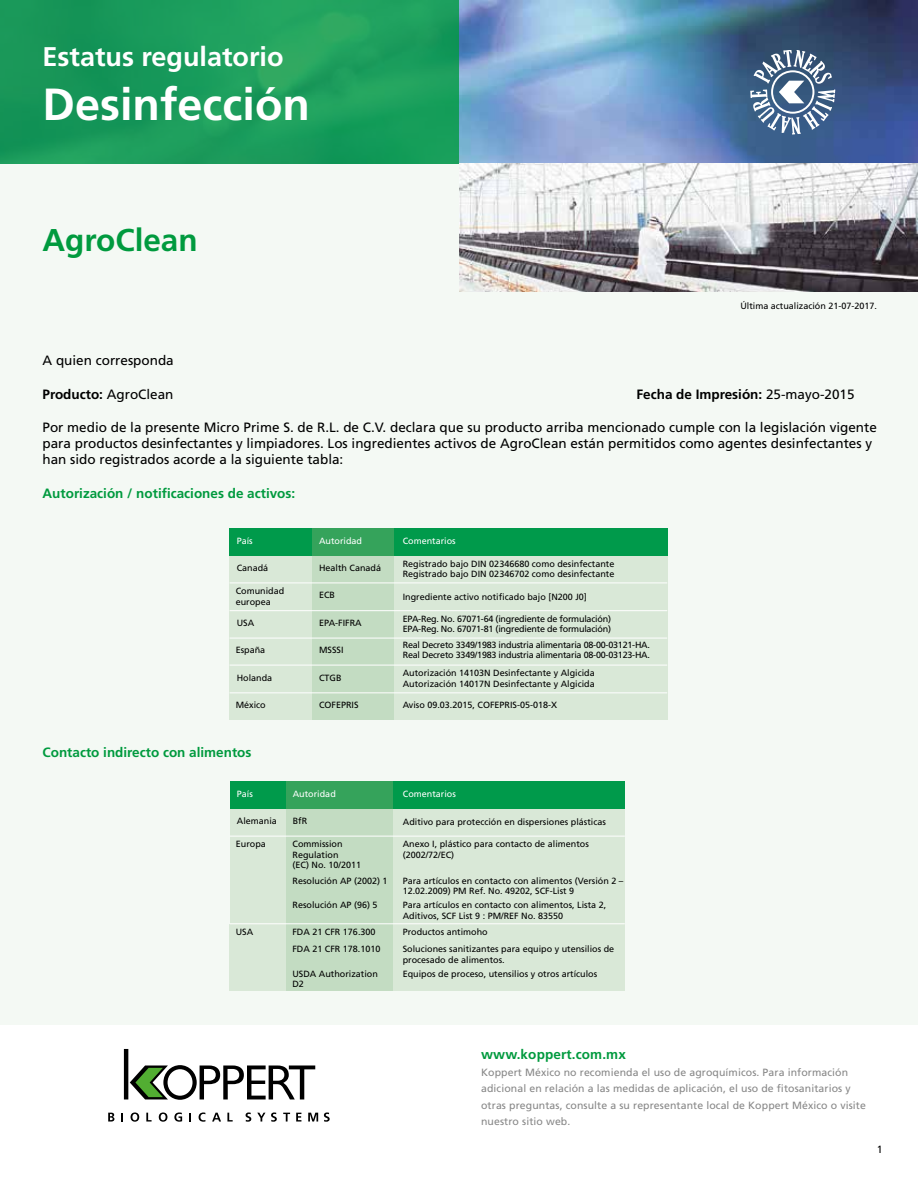
<style>
.page{position:relative;width:918px;height:1188px;background:#fff}
.page>*{position:absolute;margin:0;border:0;box-sizing:border-box;transform-origin:0 0}
.t1{font:700 45px "Frutiger LT Std";color:#fff}
.t2{font:700 31.5px "Frutiger LT Std";color:#009a3e}
.t3{font:700 27px "Frutiger LT Std";color:#fff}
.t4{font:13.5px/16.2px "Frutiger LT Std";color:#000}
.t5{font:700 13.5px "Frutiger LT Std";color:#009a3e}
.t6{font:700 13.5px "Frutiger LT Std";color:#000}
.t7{font:10.5px/16.5px "Frutiger LT Std";letter-spacing:.01em;color:#878787}
.t8{font:10.5px "Frutiger LT Std";color:#000}
.t9{font:9px/10.5px "Frutiger LT Std";color:#000}
.t10{font:9px/10.5px "Frutiger LT Std";letter-spacing:-.025em;color:#000}
.t11{font:9px "Frutiger LT Std";color:#fff}
.s1{font-weight:400}
</style>
<div class="page">
<div style="left:0;top:164px;width:918px;height:861px;background:#f4f9f4"></div>
<img style="left:458px;top:0;width:460px;height:164px">
<svg style="left:750px;top:51px;width:85px;height:84px"></svg>
<div style="left:0;top:0;width:458px;height:164px;background:#1a9c5b"></div>
<img style="left:459px;top:164px;width:459px;height:127px">
<svg style="left:108px;top:1113px;width:6px;height:9px"></svg>
<svg style="left:131px;top:1113px;width:8px;height:9px"></svg>
<svg style="left:146px;top:1113px;width:6px;height:9px"></svg>
<svg style="left:159px;top:1113px;width:8px;height:9px"></svg>
<svg style="left:174px;top:1113px;width:8px;height:9px"></svg>
<svg style="left:199px;top:1113px;width:6px;height:9px"></svg>
<svg style="left:212px;top:1113px;width:9px;height:9px"></svg>
<svg style="left:227px;top:1113px;width:6px;height:9px"></svg>
<svg style="left:246px;top:1113px;width:5px;height:9px"></svg>
<svg style="left:257px;top:1113px;width:8px;height:9px"></svg>
<svg style="left:271px;top:1113px;width:6px;height:9px"></svg>
<svg style="left:283px;top:1113px;width:7px;height:9px"></svg>
<svg style="left:296px;top:1113px;width:5px;height:9px"></svg>
<svg style="left:308px;top:1113px;width:10px;height:9px"></svg>
<svg style="left:324px;top:1113px;width:6px;height:9px"></svg>
<svg style="left:124px;top:1049px;width:191px;height:51px"></svg>
<div style="left:230px;top:924px;width:56px;height:67px;background:#d9e8d7"></div>
<div style="left:393px;top:924px;width:232px;height:67px;background:#d9e8d7"></div>
<div style="left:286px;top:924px;width:107px;height:67px;background:#c3dcc2"></div>
<div style="left:230px;top:556px;width:82px;height:27px;background:#d9e8d7"></div>
<div style="left:230px;top:809px;width:56px;height:27px;background:#d9e8d7"></div>
<div style="left:230px;top:610px;width:82px;height:28px;background:#d9e8d7"></div>
<div style="left:230px;top:665px;width:82px;height:27px;background:#d9e8d7"></div>
<div style="left:230px;top:583px;width:82px;height:27px;background:#d9e8d7"></div>
<div style="left:230px;top:836px;width:56px;height:88px;background:#d9e8d7"></div>
<div style="left:230px;top:638px;width:82px;height:27px;background:#d9e8d7"></div>
<div style="left:230px;top:692px;width:82px;height:28px;background:#d9e8d7"></div>
<div style="left:393px;top:556px;width:274px;height:27px;background:#d9e8d7"></div>
<div style="left:393px;top:809px;width:232px;height:27px;background:#d9e8d7"></div>
<div style="left:393px;top:610px;width:274px;height:28px;background:#d9e8d7"></div>
<div style="left:393px;top:665px;width:274px;height:27px;background:#d9e8d7"></div>
<div style="left:393px;top:583px;width:274px;height:27px;background:#d9e8d7"></div>
<div style="left:393px;top:836px;width:232px;height:88px;background:#d9e8d7"></div>
<div style="left:393px;top:638px;width:274px;height:27px;background:#d9e8d7"></div>
<div style="left:393px;top:692px;width:274px;height:28px;background:#d9e8d7"></div>
<div style="left:230px;top:528px;width:82px;height:28px;background:#009a4b"></div>
<div style="left:230px;top:781px;width:56px;height:28px;background:#009a4b"></div>
<div style="left:393px;top:528px;width:274px;height:28px;background:#009a4b"></div>
<div style="left:378px;top:781px;width:247px;height:28px;background:#009a4b"></div>
<div style="left:312px;top:556px;width:81px;height:27px;background:#c3dcc2"></div>
<div style="left:287px;top:809px;width:106px;height:27px;background:#c3dcc2"></div>
<div style="left:312px;top:610px;width:81px;height:28px;background:#c3dcc2"></div>
<div style="left:312px;top:665px;width:81px;height:27px;background:#c3dcc2"></div>
<div style="left:312px;top:583px;width:81px;height:27px;background:#c3dcc2"></div>
<div style="left:287px;top:836px;width:106px;height:88px;background:#c3dcc2"></div>
<div style="left:312px;top:638px;width:81px;height:27px;background:#c3dcc2"></div>
<div style="left:312px;top:692px;width:81px;height:28px;background:#c3dcc2"></div>
<div style="left:312px;top:528px;width:81px;height:28px;background:#35a35b"></div>
<div style="left:287px;top:781px;width:106px;height:28px;background:#35a35b"></div>
<hr style="left:230px;top:583px;width:437px;height:1px;background:#fff">
<hr style="left:230px;top:836px;width:395px;height:1px;background:#fff">
<hr style="left:230px;top:923px;width:395px;height:1px;background:#fff">
<hr style="left:230px;top:610px;width:437px;height:1px;background:#fff">
<hr style="left:230px;top:638px;width:437px;height:1px;background:#fff">
<hr style="left:230px;top:665px;width:437px;height:1px;background:#fff">
<hr style="left:230px;top:692px;width:437px;height:1px;background:#fff">
<h3 class="t3" style="left:43px;top:41px;width:243px">Estatus regulatorio</h3>
<h1 class="t1" style="left:43px;top:78px;width:269px">Desinfección</h1>
<h2 class="t2" style="left:43px;top:222px;width:157px">AgroClean</h2>
<p class="t9" style="left:740px;top:300px;width:138px">Última actualización 21-07-2017.</p>
<h3 class="t4" style="left:43px;top:353px;width:133px">A quien corresponda</h3>
<h3 class="t6" style="left:43px;top:387px;width:133px">Producto: <span class="s1">AgroClean</span></h3>
<h3 class="t6" style="left:637px;top:387px;width:220px">Fecha de Impresión: <span class="s1">25-mayo-2015</span></h3>
<p class="t4" style="left:43px;top:419px;width:836px">Por medio de la presente Micro Prime S. de R.L. de C.V. declara que su producto arriba mencionado cumple con la legislación vigente para productos desinfectantes y limpiadores. Los ingredientes activos de AgroClean están permitidos como agentes desinfectantes y han sido registrados acorde a la siguiente tabla:</p>
<h3 class="t5" style="left:43px;top:486px;width:254px">Autorización / notificaciones de activos:</h3>
<p class="t11" style="left:237px;top:536px;width:18px">País</p>
<p class="t11" style="left:319px;top:535px;width:45px">Autoridad</p>
<p class="t11" style="left:403px;top:536px;width:55px">Comentarios</p>
<p class="t9" style="left:237px;top:563px;width:33px">Canadá</p>
<p class="t9" style="left:319px;top:563px;width:64px">Health Canadá</p>
<p class="t9" style="left:403px;top:558px;width:213px">Registrado bajo DIN 02346680 como desinfectante<br>Registrado bajo DIN 02346702 como desinfectante</p>
<p class="t9" style="left:236px;top:586px;width:50px">Comunidad europea</p>
<p class="t9" style="left:319px;top:590px;width:18px">ECB</p>
<p class="t9" style="left:403px;top:591px;width:186px">Ingrediente activo notificado bajo [N200 J0]</p>
<p class="t9" style="left:237px;top:618px;width:19px">USA</p>
<p class="t9" style="left:236px;top:645px;width:31px">España</p>
<p class="t9" style="left:237px;top:672px;width:37px">Holanda</p>
<p class="t9" style="left:319px;top:618px;width:44px">EPA-FIFRA</p>
<p class="t9" style="left:319px;top:645px;width:26px">MSSSI</p>
<p class="t9" style="left:319px;top:672px;width:24px">CTGB</p>
<p class="t10" style="left:403px;top:613px;width:210px">EPA-Reg. No. 67071-64 (ingrediente de formulación)<br>EPA-Reg. No. 67071-81 (ingrediente de formulación)</p>
<p class="t9" style="left:403px;top:668px;width:194px">Autorización 14103N Desinfectante y Algicida<br>Autorización 14017N Desinfectante y Algicida</p>
<p class="t10" style="left:403px;top:640px;width:249px">Real Decreto 3349/1983 industria alimentaria 08-00-03121-HA.<br>Real Decreto 3349/1983 industria alimentaria 08-00-03123-HA.</p>
<p class="t9" style="left:236px;top:700px;width:31px">México</p>
<p class="t9" style="left:319px;top:700px;width:41px">COFEPRIS</p>
<p class="t9" style="left:403px;top:700px;width:156px">Aviso 09.03.2015, COFEPRIS-05-018-X</p>
<h3 class="t5" style="left:43px;top:744px;width:211px">Contacto indirecto con alimentos</h3>
<p class="t11" style="left:237px;top:789px;width:18px">País</p>
<p class="t11" style="left:293px;top:789px;width:45px">Autoridad</p>
<p class="t11" style="left:403px;top:789px;width:55px">Comentarios</p>
<p class="t9" style="left:237px;top:816px;width:42px">Alemania</p>
<p class="t9" style="left:293px;top:816px;width:16px">BfR</p>
<p class="t9" style="left:403px;top:816px;width:205px">Aditivo para protección en dispersiones plásticas</p>
<p class="t9" style="left:236px;top:839px;width:32px">Europa</p>
<p class="t9" style="left:293px;top:839px;width:70px">Commission<br>Regulation<br>(EC) No. 10/2011</p>
<p class="t9" style="left:293px;top:875px;width:97px">Resolución AP (2002) 1</p>
<p class="t9" style="left:293px;top:900px;width:87px">Resolución AP (96) 5</p>
<p class="t9" style="left:403px;top:839px;width:188px">Anexo I, plástico para contacto de alimentos (2002/72/EC)</p>
<p class="t9" style="left:403px;top:875px;width:222px">Para artículos en contacto con alimentos (Versión 2 –<br>12.02.2009) PM Ref. No. 49202, SCF-List 9</p>
<p class="t9" style="left:403px;top:900px;width:205px">Para artículos en contacto con alimentos, Lista 2,<br>Aditivos, SCF List 9 : PM/REF No. 83550</p>
<p class="t9" style="left:236px;top:927px;width:19px">USA</p>
<p class="t9" style="left:292px;top:923px;width:90px;line-height:17.4px">FDA 21 CFR 176.300<br>FDA 21 CFR 178.1010</p>
<p class="t9" style="left:292px;top:969px;width:87px">USDA Authorization<br>D2</p>
<p class="t9" style="left:403px;top:923px;width:213px;line-height:17.4px">Productos antimoho<br>Soluciones sanitizantes para equipo y utensilios de</p>
<p class="t9" style="left:403px;top:953px;width:196px;line-height:14px">procesado de alimentos.<br>Equipos de proceso, utensilios y otros artículos</p>
<h3 class="t5" style="left:481px;top:1046px;width:146px">www.koppert.com.mx</h3>
<p class="t7" style="left:481px;top:1064px;width:386px">Koppert México no recomienda el uso de agroquímicos. Para información adicional en relación a las medidas de aplicación, el uso de fitosanitarios y otras preguntas, consulte a su representante local de Koppert México o visite nuestro sitio web.</p>
<p class="t8" style="left:877px;top:1144px;width:7px">1</p>
</div>
